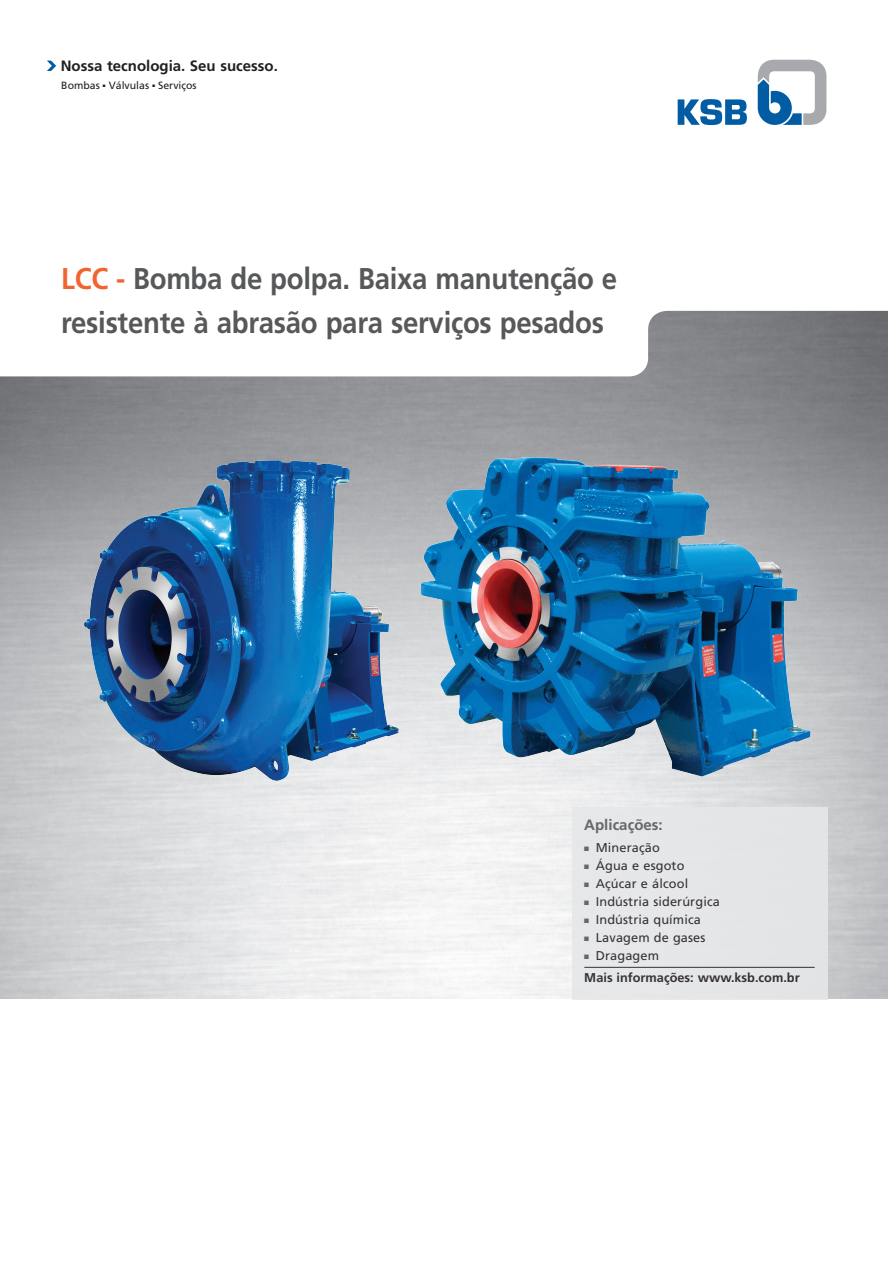
<style>
.page{position:relative;width:888px;height:1265px;background:#fff}
.page>*{position:absolute;margin:0;border:0;box-sizing:border-box;transform-origin:0 0}
.Heading{font:700 30px/43.7px "Frutiger LT Std";letter-spacing:-.01em;color:#57585a;scale:.92 1}
.Claim{font:700 15px "Frutiger CE";color:#231f20}
.t1{font:700 15px "Frutiger CE";color:#57585a}
.t2{font:12.75px "Frutiger";letter-spacing:.01em;color:#231f20}
.t3{font:700 12.75px/22.2px "Frutiger";color:#231f20}
.Activity_profile{font:10.5px "Frutiger";color:#231f20}
.s1{font-family:"Frutiger CE"}
.s2{color:#f2642f}
.s3{color:#57585a}
.s4{font-weight:400}
</style>
<div class="page">
<img style="left:0;top:311px;width:888px;height:688px">
<svg style="left:757px;top:60px;width:69px;height:65px"></svg>
<svg style="left:678px;top:99px;width:69px;height:26px"></svg>
<svg style="left:47px;top:61px;width:9px;height:10px"></svg>
<div style="left:571px;top:807px;width:256px;height:193px;background:#e6e7e9"></div>
<hr style="left:584px;top:967px;width:231px;height:1px;background:#231f20">
<img style="left:84px;top:460px;width:306px;height:320px">
<img style="left:390px;top:435px;width:449px;height:360px">
<p class="Claim" style="left:61px;top:57px;width:219px">Nossa tecnologia. Seu sucesso.</p>
<p class="Activity_profile" style="left:61px;top:79px;width:137px">Bombas ■ <span class="s1">Válvulas</span> ■ Serviços</p>
<p class="Heading" style="left:61px;top:257px;width:606px"><span class="s2">LCC -</span> Bomba de polpa. Baixa manutenção e resistente à abrasão para serviços pesados</p>
<p class="t1" style="left:584px;top:816px;width:80px">Aplicações:</p>
<p class="t2" style="left:584px;top:840px;width:77px"><span class="s3">■</span> Mineração</p>
<p class="t2" style="left:584px;top:858px;width:102px"><span class="s3">■</span> Água e esgoto</p>
<p class="t2" style="left:584px;top:876px;width:105px"><span class="s3">■</span> Açúcar e álcool</p>
<p class="t2" style="left:584px;top:894px;width:137px"><span class="s3">■</span> Indústria siderúrgica</p>
<p class="t2" style="left:584px;top:912px;width:118px"><span class="s3">■</span> Indústria química</p>
<p class="t2" style="left:584px;top:930px;width:123px"><span class="s3">■</span> Lavagem de gases</p>
<p class="t3" style="left:584px;top:944px;width:217px"><span class="s3">■</span> <span class="s4">Dragagem<br></span>Mais informações: www.ksb.com.br</p>
</div>
